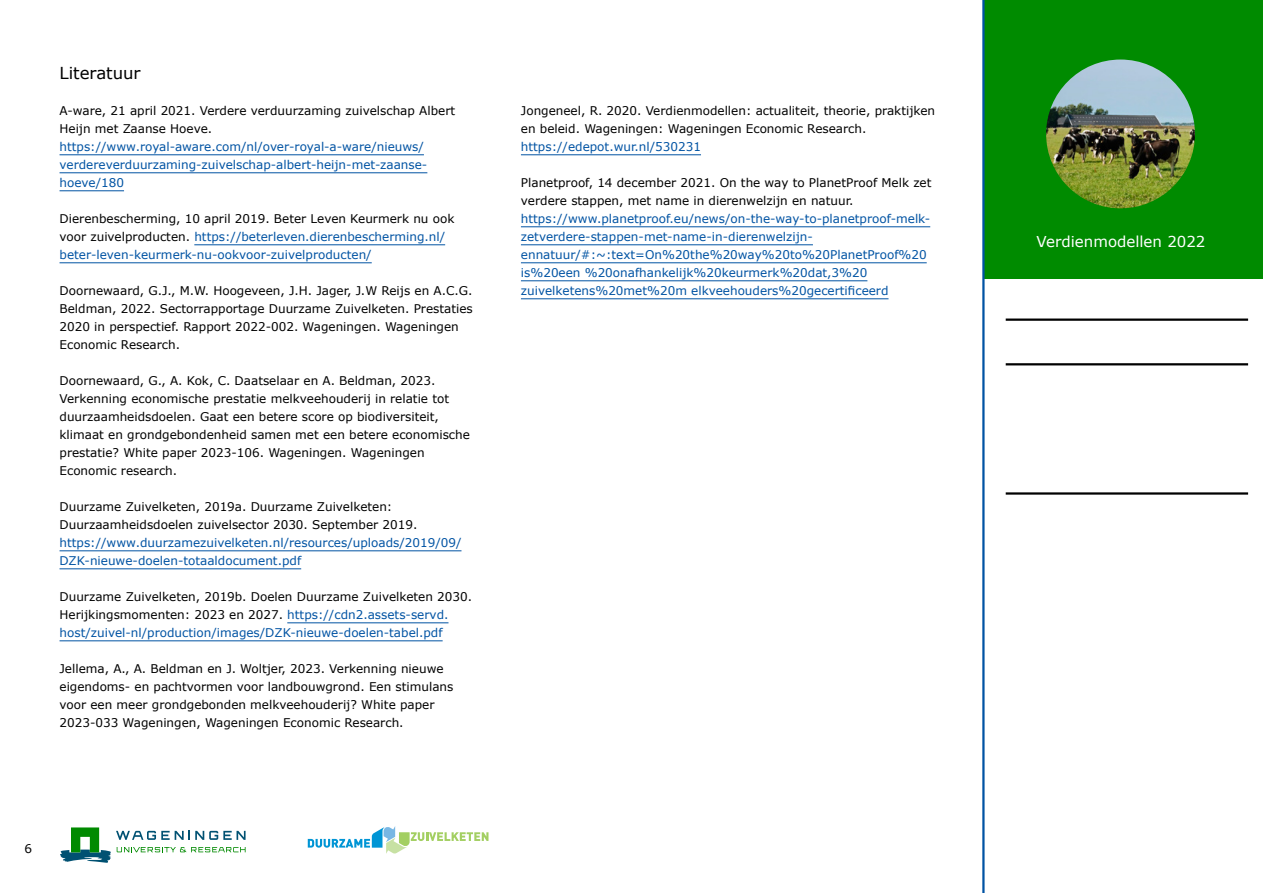
<style>
.page{position:relative;width:1263px;height:893px;background:#fff}
.page>*{position:absolute;margin:0;border:0;box-sizing:border-box;transform-origin:0 0}
.H2_Kop_tussenkop{font:16.5px "Verdana";color:#000}
.t1{font:15px "Verdana";color:#fff}
.Referenties_Literatuur{font:12px/18px "Verdana";color:#000}
.Referenties_Literatuur-2{font:12px/18px "Verdana";color:#0053a3}
.s1{color:#000}
.s2{color:#0053a3}
</style>
<div class="page">
<div style="left:983px;top:0;width:280px;height:279px;background:#008b00"></div>
<hr style="left:982px;top:0;width:2px;height:893px;background:#0053a3">
<img style="left:1046px;top:60px;width:149px;height:148px;border-radius:74px">
<hr style="left:60px;top:154px;width:364px;height:1px;background:#0053a3">
<hr style="left:60px;top:172px;width:367px;height:1px;background:#0053a3">
<hr style="left:60px;top:190px;width:64px;height:1px;background:#0053a3">
<hr style="left:194px;top:244px;width:251px;height:1px;background:#0053a3">
<hr style="left:60px;top:262px;width:312px;height:1px;background:#0053a3">
<hr style="left:60px;top:550px;width:401px;height:1px;background:#0053a3">
<hr style="left:60px;top:568px;width:241px;height:1px;background:#0053a3">
<hr style="left:287px;top:622px;width:161px;height:1px;background:#0053a3">
<hr style="left:60px;top:640px;width:383px;height:1px;background:#0053a3">
<hr style="left:521px;top:154px;width:180px;height:1px;background:#0053a3">
<hr style="left:521px;top:226px;width:409px;height:1px;background:#0053a3">
<hr style="left:521px;top:244px;width:292px;height:1px;background:#0053a3">
<hr style="left:521px;top:262px;width:406px;height:1px;background:#0053a3">
<hr style="left:521px;top:280px;width:346px;height:1px;background:#0053a3">
<hr style="left:521px;top:298px;width:367px;height:1px;background:#0053a3">
<hr style="left:1006px;top:363px;width:242px;height:2px;background:#000">
<hr style="left:1006px;top:318px;width:242px;height:3px;background:#000">
<hr style="left:1006px;top:492px;width:242px;height:3px;background:#000">
<svg style="left:60px;top:827px;width:186px;height:36px"></svg>
<svg style="left:308px;top:826px;width:180px;height:28px"></svg>
<h2 class="H2_Kop_tussenkop" style="left:60px;top:63px;width:83px">Literatuur</h2>
<p class="Referenties_Literatuur" style="left:60px;top:102px;width:397px">A-ware, 21 april 2021. Verdere verduurzaming zuivelschap Albert<br>Heijn met Zaanse Hoeve.</p>
<p class="Referenties_Literatuur-2" style="left:60px;top:138px;width:369px">https://www.royal-aware.com/nl/over-royal-a-ware/nieuws/ verdereverduurzaming-zuivelschap-albert-heijn-met-zaanse&shy;hoeve/180</p>
<p class="Referenties_Literatuur-2" style="left:60px;top:210px;width:396px"><span class="s1">Dierenbescherming, 10 april 2019. Beter Leven Keurmerk nu ook voor zuivelproducten.</span> https://beterleven.dierenbescherming.nl/ beter-leven-keurmerk-nu-ookvoor-zuivelproducten/</p>
<p class="Referenties_Literatuur" style="left:60px;top:282px;width:415px">Doornewaard, G.J., M.W. Hoogeveen, J.H. Jager, J.W Reijs en A.C.G.<br>Beldman, 2022. Sectorrapportage Duurzame Zuivelketen. Prestaties 2020 in perspectief. Rapport 2022-002. Wageningen. Wageningen Economic Research.</p>
<p class="Referenties_Literatuur" style="left:60px;top:372px;width:412px">Doornewaard, G., A. Kok, C. Daatselaar en A. Beldman, 2023.<br>Verkenning economische prestatie melkveehouderij in relatie tot duurzaamheidsdoelen. Gaat een betere score op biodiversiteit, klimaat en grondgebondenheid samen met een betere economische prestatie? White paper 2023-106. Wageningen. Wageningen Economic research.</p>
<p class="Referenties_Literatuur-2" style="left:60px;top:498px;width:403px"><span class="s1">Duurzame Zuivelketen, 2019a. Duurzame Zuivelketen:<br>Duurzaamheidsdoelen zuivelsector 2030. September 2019. </span>https://www.duurzamezuivelketen.nl/resources/uploads/2019/09/ DZK-nieuwe-doelen-totaaldocument.pdf</p>
<p class="Referenties_Literatuur" style="left:60px;top:588px;width:414px">Duurzame Zuivelketen, 2019b. Doelen Duurzame Zuivelketen 2030.<br>Herijkingsmomenten: 2023 en 2027. <span class="s2">https://cdn2.assets-servd. host/zuivel-nl/production/images/DZK-nieuwe-doelen-tabel.pdf</span></p>
<p class="Referenties_Literatuur" style="left:60px;top:660px;width:395px">Jellema, A., A. Beldman en J. Woltjer, 2023. Verkenning nieuwe eigendoms- en pachtvormen voor landbouwgrond. Een stimulans voor een meer grondgebonden melkveehouderij? White paper 2023-033 Wageningen, Wageningen Economic Research.</p>
<p class="Referenties_Literatuur" style="left:24px;top:840px;width:9px">6</p>
<p class="Referenties_Literatuur" style="left:521px;top:102px;width:416px">Jongeneel, R. 2020. Verdienmodellen: actualiteit, theorie, praktijken en beleid. Wageningen: Wageningen Economic Research. <span class="s2">https://edepot.wur.nl/530231</span></p>
<p class="Referenties_Literatuur-2" style="left:521px;top:174px;width:412px"><span class="s1">Planetproof, 14 december 2021. On the way to PlanetProof Melk zet verdere stappen, met name in dierenwelzijn en natuur. </span>https://www.planetproof.eu/news/on-the-way-to-planetproof-melk&shy;zetverdere-stappen-met-name-in-dierenwelzijn&shy;ennatuur/#:~:text=On%20the%20way%20to%20PlanetProof%20 is%20een %20onafhankelijk%20keurmerk%20dat,3%20 zuivelketens%20met%20m elkveehouders%20gecertificeerd</p>
<p class="t1" style="left:1037px;top:231px;width:170px">Verdienmodellen 2022</p>
</div>
